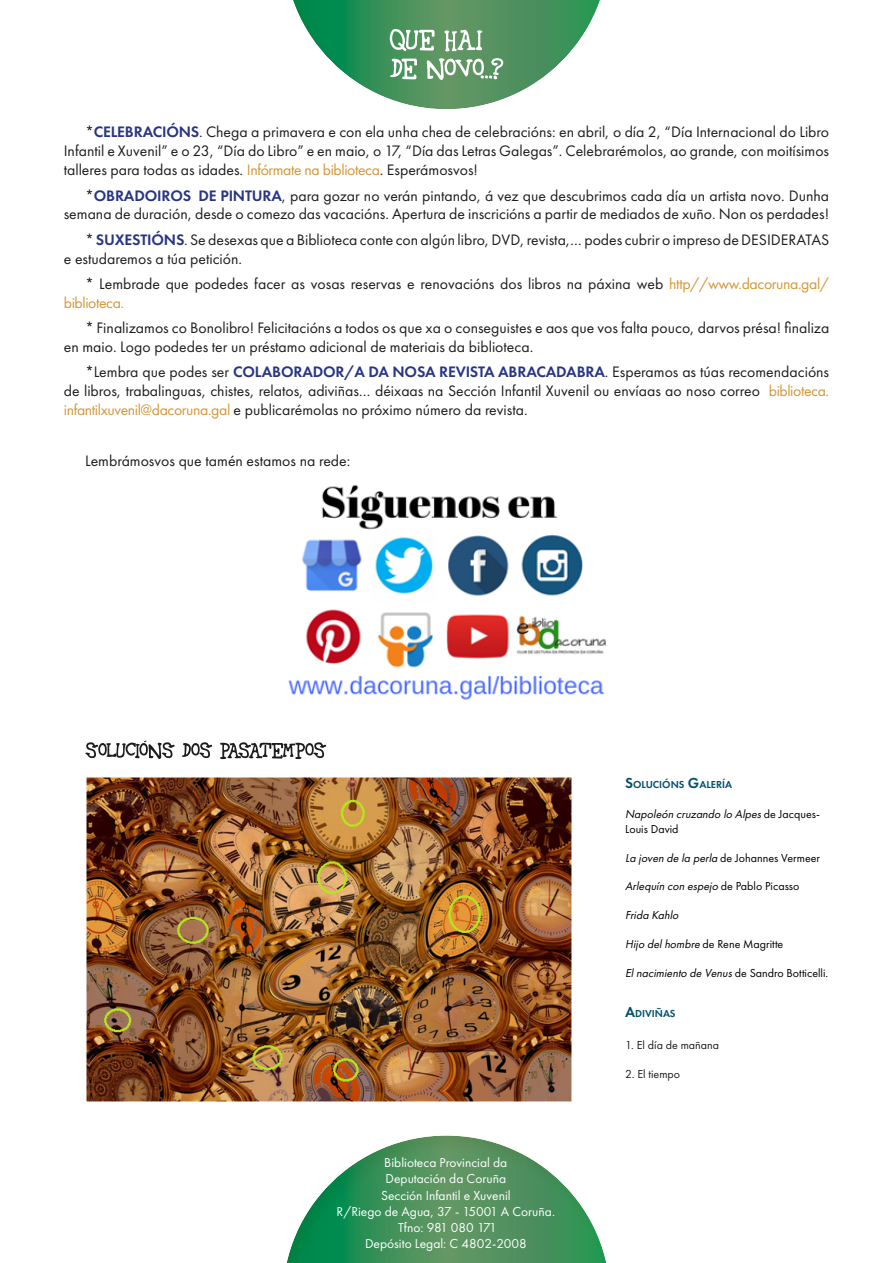
<style>
.page{position:relative;width:893px;height:1263px;background:#fff}
.page>*{position:absolute;margin:0;border:0;box-sizing:border-box;transform-origin:0 0}
.Estilo_de_párrafo_2{font:15.75px/18.9px "Futura PT";color:#1d1d1b}
.t1{font:13.5px/16.2px "Futura PT";color:#fff}
.t2{font:italic 12px/14.4px "Futura PT";color:#000}
.t3{font:12px "Futura PT";color:#000}
.t4{font:12px "Futura PT";color:#1d1d1b}
.t5{font:600 10.5px "Futura PT";color:#00506b}
.s1{font-weight:600;color:#283583}
.s2{color:#d39637}
.s3{font-size:15px}
.s4{font-style:normal}
.s5{font-style:italic}
</style>
<div class="page">
<div style="left:281px;top:1133px;width:330px;height:130px;background:#d39637;opacity:.14"></div>
<svg style="left:182px;top:742px;width:30px;height:16px"></svg>
<svg style="left:220px;top:742px;width:106px;height:17px"></svg>
<svg style="left:85px;top:740px;width:90px;height:19px"></svg>
<img style="left:288px;top:484px;width:319px;height:216px">
<svg style="left:293px;top:0;width:307px;height:109px"></svg>
<img style="left:86px;top:776px;width:485px;height:325px">
<p class="Estilo_de_párrafo_2" style="left:64px;top:123px;width:767px;text-align:justify;text-indent:21px">*<span class="s1">CELEBRACIÓNS</span>. Chega a primavera e con ela unha chea de celebracións: en abril, o día 2, “Día Internacional do Libro Infantil e Xuvenil” e o 23, “Día do Libro” e en maio, o 17, “Día das Letras Galegas”. Celebrarémolos, ao grande, con moitísimos talleres para todas as idades. <span class="s2">Infórmate na biblioteca</span>. Esperámosvos!</p>
<p class="Estilo_de_párrafo_2" style="left:64px;top:186px;width:767px;text-align:right">*<span class="s1">OBRADOIROS DE PINTURA</span>, para gozar no verán pintando, á vez que descubrimos cada día un artista novo. Dunha semana de duración, desde o comezo das vacacións. Apertura de inscricións a partir de mediados de xuño. Non os perdades!</p>
<p class="Estilo_de_párrafo_2" style="left:64px;top:230px;width:767px;text-indent:21px">* <span class="s1">SUXESTIÓNS</span>. Se desexas que a Biblioteca conte con algún libro, DVD, revista,… podes cubrir o impreso de DESIDERATAS e estudaremos a túa petición.</p>
<p class="Estilo_de_párrafo_2" style="left:64px;top:274px;width:767px;text-indent:21px">* Lembrade que podedes facer as vosas reservas e renovacións dos libros na páxina web <span class="s2">http//www.dacoruna.gal/ biblioteca.</span></p>
<p class="Estilo_de_párrafo_2" style="left:64px;top:318px;width:767px;text-indent:21px">* Finalizamos co Bonolibro! Felicitacións a todos os que xa o conseguistes e aos que vos falta pouco, darvos présa! finaliza en maio. Logo podedes ter un préstamo adicional de materiais da biblioteca.</p>
<p class="Estilo_de_párrafo_2" style="left:64px;top:362px;width:767px;text-align:justify;text-indent:21px">*Lembra que podes ser <span class="s1">COLABORADOR/A DA NOSA REVISTA ABRACADABRA</span>. Esperamos as túas recomendacións de libros, trabalinguas, chistes, relatos, adiviñas… déixaas na Sección Infantil Xuvenil ou envíaas ao noso correo <span class="s2">biblioteca. infantilxuvenil@dacoruna.gal</span> e publicarémolas no próximo número da revista.</p>
<p class="Estilo_de_párrafo_2" style="left:85px;top:451px;width:267px">Lembrámosvos que tamén estamos na rede:</p>
<p class="t5" style="left:625px;top:778px;width:109px"><span class="s3">S</span>OLUCIÓNS <span class="s3">G</span>ALERÍA</p>
<p class="t2" style="left:625px;top:807px;width:196px">Napoleón cruzando lo Alpes<span class="s4">d e J a c q u e s -<br>Louis David</span></p>
<p class="t3" style="left:625px;top:850px;width:197px"><span class="s5">La joven de la perla</span> de Johannes Vermeer</p>
<p class="t2" style="left:625px;top:879px;width:176px">Arlequín con espejo <span class="s4">d e Pa b l o P i c a sso</span></p>
<p class="t2" style="left:625px;top:908px;width:57px">Frida Kahlo</p>
<p class="t3" style="left:625px;top:937px;width:160px"><span class="s5">Hijo delhombre</span> de Rene Magritte</p>
<p class="t2" style="left:625px;top:965px;width:205px">Elnacimiento de Venus<span class="s4">de Sandro Botticelli.</span></p>
<p class="t1" style="left:384px;top:1154px;width:125px">Biblioteca Provincial da<br>Deputación da Coruña</p>
<p class="t1" style="left:381px;top:1187px;width:131px">Sección Infantil e Xuvenil</p>
<p class="t1" style="left:337px;top:1203px;width:220px">R/Riego de Agua, 37 - 15001 A Coruña.</p>
<p class="t1" style="left:398px;top:1219px;width:100px">Tfno: 981 080 171</p>
<p class="t1" style="left:365px;top:1235px;width:163px">Depósito Legal: C 4802-2008</p>
<p class="t5" style="left:625px;top:1006px;width:52px"><span class="s3">A</span>DIVIÑAS</p>
<p class="t4" style="left:625px;top:1038px;width:96px">1. El día de mañana</p>
<p class="t4" style="left:625px;top:1067px;width:57px">2. El tiempo</p>
</div>
